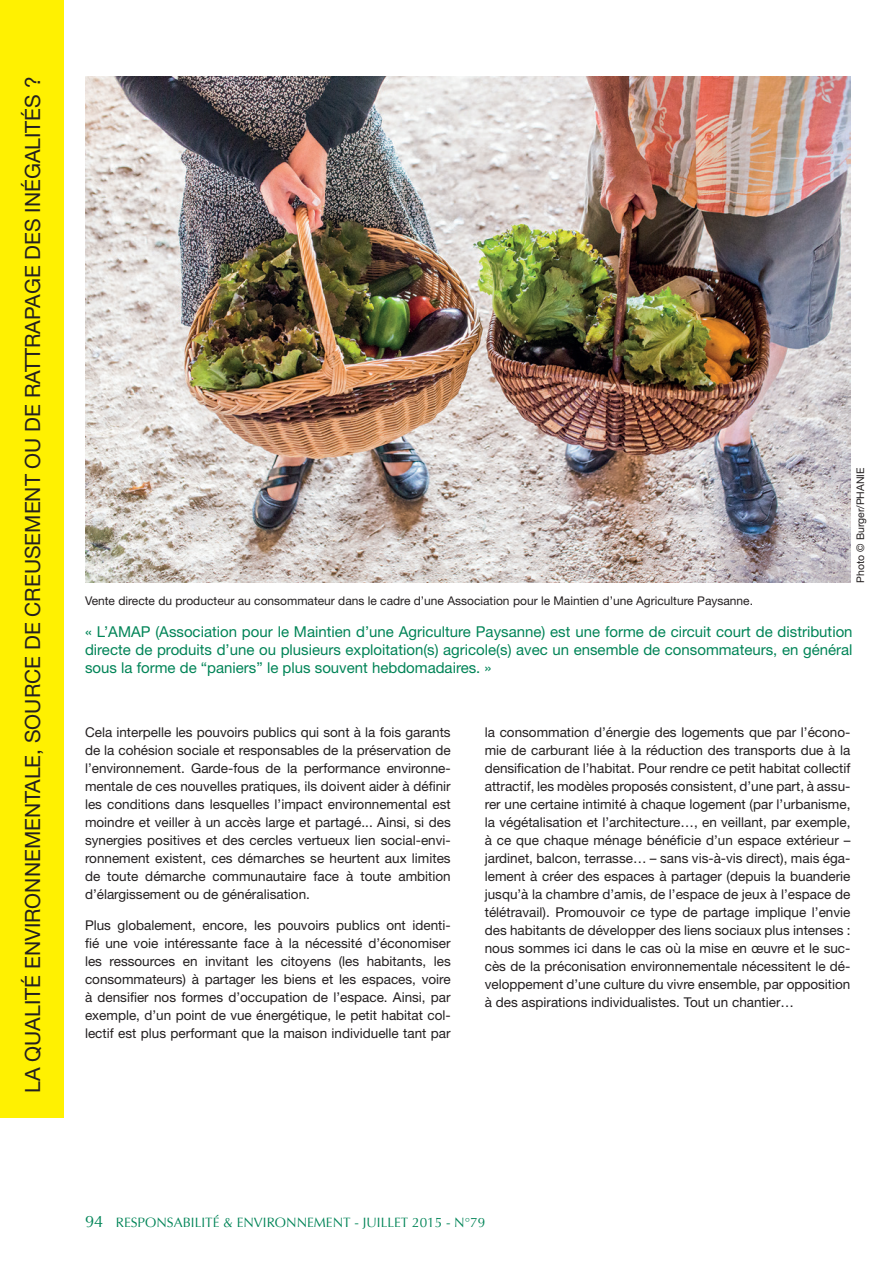
<style>
.page{position:relative;width:893px;height:1263px;background:#fff}
.page>*{position:absolute;margin:0;border:0;box-sizing:border-box;transform-origin:0 0}
.t1{font:21px "Helvetica Neue";color:#231f20}
.t2{font:15px/18px "Helvetica Neue";color:#008457;text-align:justify}
.t3{font:13.5px/18px "Helvetica Neue";color:#231f20;text-align:justify}
.t4{font:13.5px "Optima";color:#008457}
.t5{font:12px "Helvetica Neue";color:#231f20}
.t6{font:10.5px "Helvetica Neue";color:#231f20}
.s1{font-size:16.5px}
</style>
<div class="page">
<img style="left:85px;top:77px;width:765px;height:506px">
<div style="left:0;top:0;width:64px;height:1118px;background:#fff101"></div>
<h1 class="t1" style="left:20px;top:1093px;width:1018px;rotate:-90deg">LA QUALITÉ ENVIRONNEMENTALE, SOURCE DE CREUSEMENT OU DE RATTRAPAGE DES INÉGALITÉS ?</h1>
<p class="t6" style="left:854px;top:583px;width:117px;rotate:-90deg">Photo © Burger/PHANIE</p>
<p class="t5" style="left:85px;top:593px;width:669px">Vente directe du producteur au consommateur dans le cadre d’une Association pour le Maintien d’une Agriculture Paysanne.</p>
<p class="t2" style="left:85px;top:623px;width:769px">« L’AMAP (Association pour le Maintien d’une Agriculture Paysanne) est une forme de circuit court de distribution directe de produits d’une ou plusieurs exploitation(s) agricole(s) avec un ensemble de consommateurs, en général sous la forme de “paniers” le plus souvent hebdomadaires. »</p>
<p class="t3" style="left:85px;top:723px;width:367px">Cela interpelle les pouvoirs publics qui sont à la fois garants de la cohésion sociale et responsables de la préservation de l’environnement. Garde-fous de la performance environne&shy;mentale de ces nouvelles pratiques, ils doivent aider à définir les conditions dans lesquelles l’impact environnemental est moindre et veiller à un accès large et partagé... Ainsi, si des synergies positives et des cercles vertueux lien social-envi&shy;ronnement existent, ces démarches se heurtent aux limites de toute démarche communautaire face à toute ambition d’élargissement ou de généralisation.</p>
<p class="t3" style="left:85px;top:916px;width:367px">Plus globalement, encore, les pouvoirs publics ont identi&shy;fié une voie intéressante face à la nécessité d’économiser les ressources en invitant les citoyens (les habitants, les consommateurs) à partager les biens et les espaces, voire à densifier nos formes d’occupation de l’espace. Ainsi, par exemple, d’un point de vue énergétique, le petit habitat col&shy;lectif est plus performant que la maison individuelle tant par</p>
<p class="t3" style="left:485px;top:723px;width:367px">la consommation d’énergie des logements que par l’écono&shy;mie de carburant liée à la réduction des transports due à la densification de l’habitat. Pour rendre ce petit habitat collectif attractif, les modèles proposés consistent, d’une part, à assu&shy;rer une certaine intimité à chaque logement (par l’urbanisme, la végétalisation et l’architecture…, en veillant, par exemple, à ce que chaque ménage bénéficie d’un espace extérieur – jardinet, balcon, terrasse… – sans vis-à-vis direct), mais éga&shy;lement à créer des espaces à partager (depuis la buanderie jusqu’à la chambre d’amis, de l’espace de jeux à l’espace de télétravail). Promouvoir ce type de partage implique l’envie des habitants de développer des liens sociaux plus intenses : nous sommes ici dans le cas où la mise en œuvre et le suc&shy;cès de la préconisation environnementale nécessitent le dé&shy;veloppement d’une culture du vivre ensemble, par opposition à des aspirations individualistes. Tout un chantier…</p>
<p class="t4" style="left:85px;top:1215px;width:402px"><span class="s1">94</span> RESPONSABILITÉ &amp; ENVIRONNEMENT - JUILLET 2015 - N°79</p>
</div>
